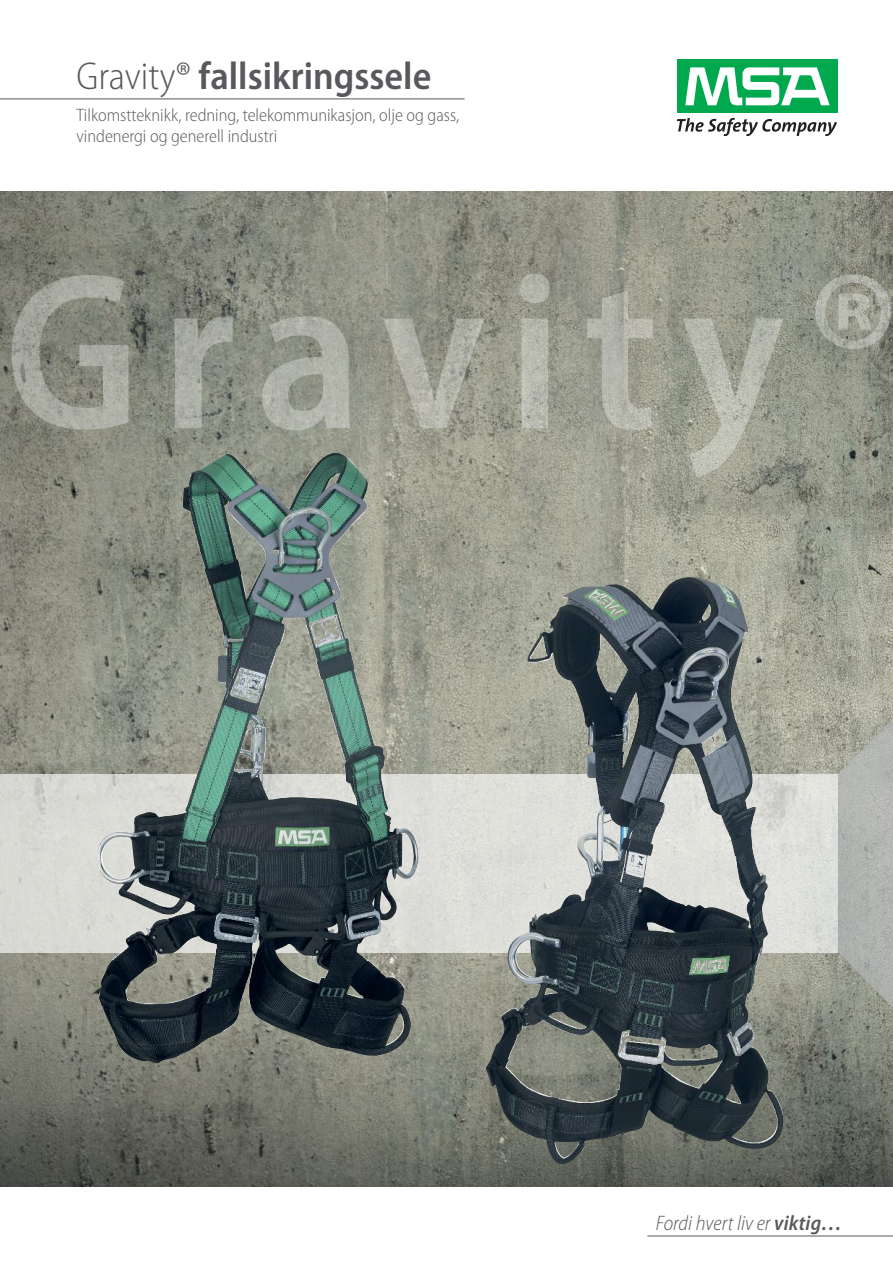
<style>
.page{position:relative;width:893px;height:1263px;background:#fff}
.page>*{position:absolute;margin:0;border:0;box-sizing:border-box;transform-origin:0 0}
.t1{font:600 semi-condensed 225px "Myriad Pro";letter-spacing:.095em;color:rgb(255 255 255/.3)}
.t2{font:600 semi-condensed 39px "Myriad Pro";color:#58595c}
.t3{font:italic 300 semi-condensed 21px "Myriad Pro";color:#58595c}
.t4{font:300 semi-condensed 18px/21.6px "Myriad Pro";color:#58595c}
.s1{font-weight:300}
.s2{font-weight:600}
</style>
<div class="page">
<img style="left:0;top:191px;width:893px;height:995px">
<div style="left:677px;top:60px;width:161px;height:53px;background:#00a94e"></div>
<svg style="left:685px;top:67px;width:145px;height:38px"></svg>
<svg style="left:677px;top:118px;width:160px;height:18px"></svg>
<div style="left:0;top:774px;width:838px;height:179px;background:#fff;opacity:.65"></div>
<svg style="left:838px;top:707px;width:55px;height:313px;background:#abaea8"></svg>
<img style="left:231px;top:668px;width:35px;height:35px">
<img style="left:589px;top:594px;width:58px;height:284px">
<hr style="left:0;top:99px;width:465px;height:1px;background:#58595c">
<hr style="left:647px;top:1235px;width:246px;height:1px;background:#58595c">
<h2 class="t2" style="left:77px;top:54px;width:356px"><span class="s1">Gravity®</span> fallsikringssele</h2>
<p class="t4" style="left:77px;top:104px;width:384px">Tilkomstteknikk, redning, telekommunikasjon, olje og gass, vindenergi og generell industri</p>
<h1 class="t1" style="left:4px;top:229px;width:898px">Gravity®</h1>
<p class="t3" style="left:656px;top:1212px;width:188px">Fordi hvert liv er <span class="s2">viktig…</span></p>
</div>
